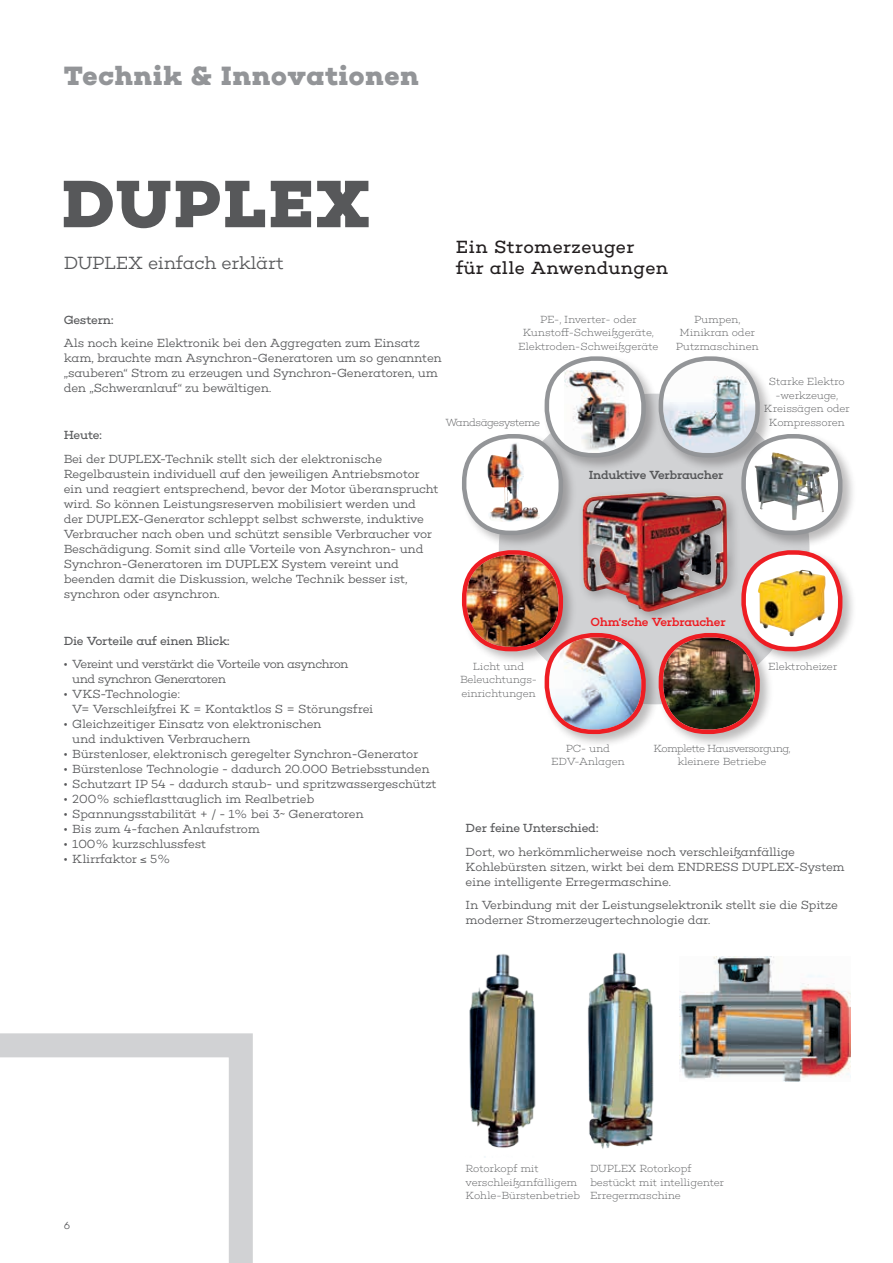
<style>
.page{position:relative;width:893px;height:1263px;background:#fff}
.page>*{position:absolute;margin:0;border:0;box-sizing:border-box;transform-origin:0 0}
.t1{font:700 27px "Choplin";letter-spacing:.025em;color:#939598}
.t2{font:18px/21px "Choplin";letter-spacing:.02em;color:#231f20}
.t3{font:300 18px "Choplin";letter-spacing:-.02em;color:#57585a}
.t4{font:300 12px/15px "Choplin";letter-spacing:-.02em;color:#57585a}
.t5{font:300 12px/15px "Choplin";letter-spacing:-.05em;color:#57585a}
.t6{font:12px "Choplin";letter-spacing:-.02em;color:#57585a}
.t7{font:500 12px "Choplin";letter-spacing:-.02em;color:#57585a}
.t8{font:500 12px "Choplin";letter-spacing:-.02em;color:#ee1d23}
.t9{font:200 10.5px/13.5px "Choplin";letter-spacing:-.025em;color:#57585a;text-align:center}
.t10{font:200 10.5px/13.5px "Choplin";letter-spacing:-.055em;color:#57585a;text-align:center}
.t11{font:200 10.5px "Choplin";letter-spacing:-.06em;color:#57585a}
.t12{font:300 10.5px "Choplin";color:#57585a}
</style>
<div class="page">
<svg style="left:64px;top:181px;width:305px;height:47px"></svg>
<img style="left:469px;top:954px;width:67px;height:203px">
<img style="left:588px;top:952px;width:66px;height:197px">
<img style="left:679px;top:957px;width:171px;height:125px">
<div style="left:499px;top:394px;width:310px;height:310px;background:#d1d2d4;border-radius:50%"></div>
<div style="left:578px;top:487px;width:163px;height:138px;background:#231f20;opacity:.3"></div>
<img style="left:582px;top:492px;width:145px;height:120px">
<div style="left:739px;top:548px;width:117px;height:117px;background:#231f20;opacity:.3"></div>
<div style="left:744px;top:552px;width:96px;height:97px;background:#fff;border-radius:46px"></div>
<img style="left:758px;top:570px;width:68px;height:67px">
<div style="left:741px;top:550px;width:101px;height:101px;border:4px solid #ee1d23;border-radius:46px"></div>
<div style="left:739px;top:432px;width:117px;height:117px;background:#231f20;opacity:.3"></div>
<svg style="left:744px;top:436px;width:96px;height:97px"></svg>
<img style="left:755px;top:452px;width:74px;height:68px">
<div style="left:741px;top:434px;width:101px;height:101px;border:4px solid #939598;border-radius:46px"></div>
<div style="left:460px;top:548px;width:117px;height:117px;background:#231f20;opacity:.3"></div>
<img style="left:466px;top:555px;width:92px;height:92px">
<div style="left:462px;top:550px;width:101px;height:101px;border:4px solid #ee1d23;border-radius:46px"></div>
<div style="left:460px;top:432px;width:117px;height:117px;background:#231f20;opacity:.3"></div>
<img style="left:464px;top:436px;width:97px;height:97px;border-radius:46px">
<img style="left:487px;top:444px;width:23px;height:65px">
<div style="left:462px;top:434px;width:101px;height:101px;border:4px solid #939598;border-radius:46px"></div>
<div style="left:542px;top:631px;width:118px;height:117px;background:#231f20;opacity:.3"></div>
<img style="left:549px;top:637px;width:92px;height:92px">
<div style="left:545px;top:633px;width:101px;height:101px;border:4px solid #ee1d23;border-radius:46px"></div>
<div style="left:656px;top:354px;width:118px;height:117px;background:#231f20;opacity:.3"></div>
<img style="left:663px;top:361px;width:92px;height:92px">
<div style="left:659px;top:356px;width:101px;height:101px;border:4px solid #939598;border-radius:46px"></div>
<div style="left:656px;top:631px;width:118px;height:117px;background:#231f20;opacity:.3"></div>
<img style="left:663px;top:637px;width:92px;height:92px">
<div style="left:659px;top:633px;width:101px;height:101px;border:4px solid #ee1d23;border-radius:46px"></div>
<div style="left:542px;top:354px;width:118px;height:117px;background:#231f20;opacity:.3"></div>
<div style="left:547px;top:359px;width:96px;height:96px;background:#fff;border-radius:46px"></div>
<img style="left:564px;top:370px;width:65px;height:83px">
<div style="left:545px;top:356px;width:101px;height:101px;border:4px solid #939598;border-radius:46px"></div>
<svg style="left:0;top:1033px;width:253px;height:230px"></svg>
<h1 class="t1" style="left:64px;top:60px;width:356px">Technik &amp; Innovationen</h1>
<h2 class="t3" style="left:64px;top:252px;width:221px">DUPLEX einfach erklärt</h2>
<h2 class="t2" style="left:456px;top:236px;width:214px">Ein Stromerzeuger<br>für alle Anwendungen</h2>
<p class="t9" style="left:518px;top:312px;width:142px">PE-, Inverter- oder<br>Kunstoff-Schweißgeräte,<br>Elektroden-Schweißgeräte</p>
<p class="t9" style="left:676px;top:312px;width:85px">Pumpen,<br>Minikran oder<br>Putzmaschinen</p>
<p class="t6" style="left:64px;top:313px;width:51px">Gestern:</p>
<p class="t4" style="left:64px;top:336px;width:380px">Als noch keine Elektronik bei den Aggregaten zum Einsatz kam, brauchte man Asynchron-Generatoren um so genannten „sauberen“ Strom zu erzeugen und Synchron-Generatoren, um den „Schweranlauf“ zu bewältigen.</p>
<p class="t6" style="left:64px;top:428px;width:40px">Heute:</p>
<p class="t4" style="left:64px;top:451px;width:376px">Bei der DUPLEX-Technik stellt sich der elektronische Regelbaustein individuell auf den jeweiligen Antriebsmotor ein und reagiert entsprechend, bevor der Motor überansprucht wird. So können Leistungsreserven mobilisiert werden und<br>der DUPLEX-Generator schleppt selbst schwerste, induktive Verbraucher nach oben und schützt sensible Verbraucher vor Beschädigung. Somit sind alle Vorteile von Asynchron- und Synchron-Generatoren im DUPLEX System vereint und beenden damit die Diskussion, welche Technik besser ist, synchron oder asynchron.</p>
<p class="t6" style="left:64px;top:634px;width:167px">Die Vorteile auf einen Blick:</p>
<p class="t5" style="left:72px;top:657px;width:278px;text-indent:-9px">• Vereint und verstärkt die Vorteile von asynchron und synchron Generatoren</p>
<p class="t4" style="left:72px;top:687px;width:303px;text-indent:-9px">• VKS-Technologie:<br>V= Verschleißfrei K = Kontaktlos S = Störungsfrei</p>
<p class="t4" style="left:72px;top:717px;width:251px;text-indent:-9px">• Gleichzeitiger Einsatz von elektronischen und induktiven Verbrauchern</p>
<p class="t4" style="left:64px;top:747px;width:356px">• Bürstenloser, elektronisch geregelter Synchron-Generator</p>
<p class="t4" style="left:64px;top:762px;width:367px">• Bürstenlose Technologie - dadurch 20.000 Betriebsstunden</p>
<p class="t4" style="left:64px;top:777px;width:374px">• Schutzart IP 54 - dadurch staub- und spritzwassergeschützt</p>
<p class="t4" style="left:64px;top:792px;width:252px">• 200% schieflasttauglich im Realbetrieb</p>
<p class="t4" style="left:64px;top:807px;width:301px">• Spannungsstabilität + / - 1% bei 3~ Generatoren</p>
<p class="t4" style="left:64px;top:822px;width:198px">• Bis zum 4-fachen Anlaufstrom</p>
<p class="t4" style="left:64px;top:837px;width:144px">• 100% kurzschlussfest</p>
<p class="t4" style="left:64px;top:852px;width:108px">• Klirrfaktor ≤ 5%</p>
<p class="t9" style="left:764px;top:375px;width:87px">Starke Elektro -werkzeuge,<br>Kreissägen oder<br>Kompressoren</p>
<p class="t11" style="left:445px;top:416px;width:96px">Wandsägesysteme</p>
<p class="t7" style="left:589px;top:467px;width:136px">Induktive Verbraucher</p>
<p class="t8" style="left:590px;top:615px;width:137px">Ohm‘sche Verbraucher</p>
<p class="t9" style="left:768px;top:660px;width:70px">Elektroheizer</p>
<p class="t9" style="left:460px;top:660px;width:79px">Licht und<br>Beleuchtungs&shy;einrichtungen</p>
<p class="t9" style="left:551px;top:742px;width:75px">PC- und<br>EDV-Anlagen</p>
<p class="t10" style="left:653px;top:742px;width:139px">Komplette Hausversorgung, kleinere Betriebe</p>
<p class="t6" style="left:466px;top:821px;width:134px">Der feine Unterschied:</p>
<p class="t4" style="left:466px;top:844px;width:381px">Dort, wo herkömmlicherweise noch verschleißanfällige<br>Kohlebürsten sitzen, wirkt bei dem ENDRESS DUPLEX-System eine intelligente Erregermaschine.</p>
<p class="t4" style="left:466px;top:898px;width:374px">In Verbindung mit der Leistungselektronik stellt sie die Spitze moderner Stromerzeugertechnologie dar.</p>
<p class="t12" style="left:64px;top:1220px;width:8px">6</p>
<p class="t9" style="left:466px;top:1162px;width:116px;text-align:left">Rotorkopf mit verschleißanfälligem<br>Kohle-Bürstenbetrieb</p>
<p class="t9" style="left:590px;top:1162px;width:136px;text-align:left">DUPLEX Rotorkopf bestückt mit intelligenter<br>Erregermaschine</p>
</div>
